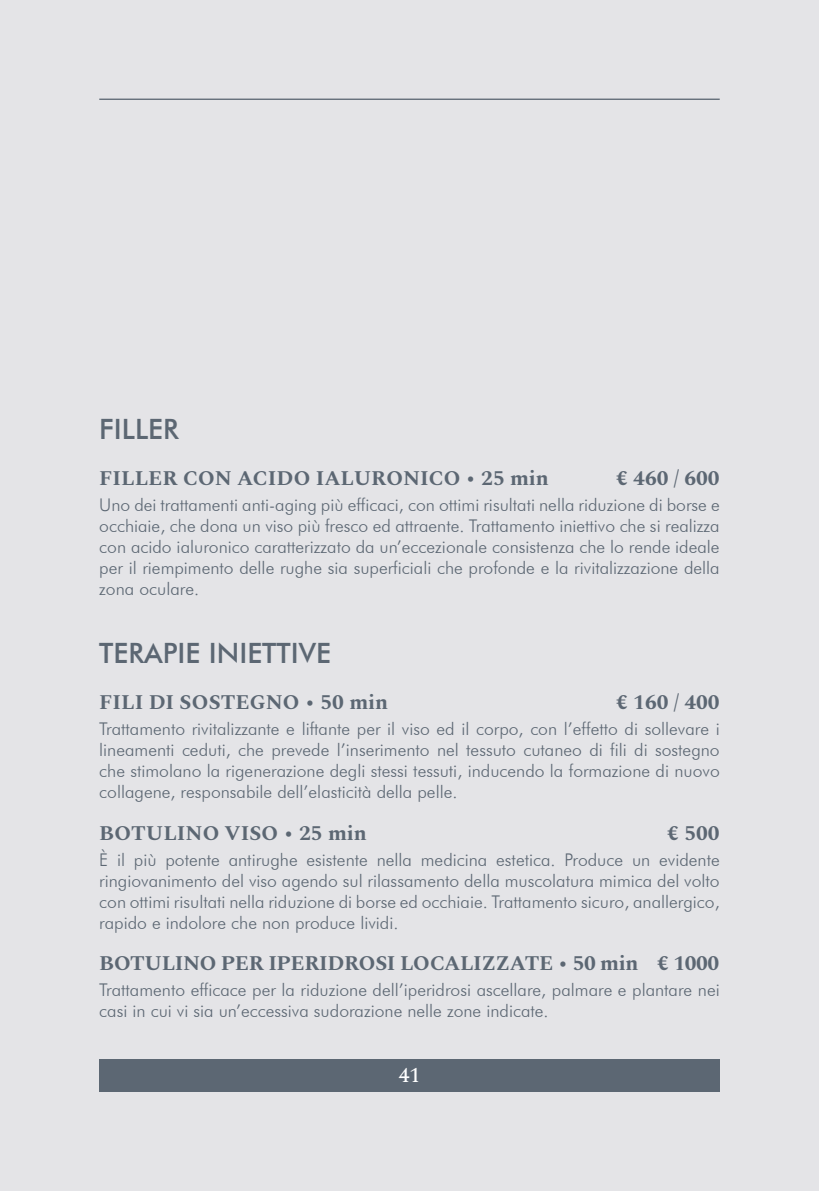
<style>
.page{position:relative;width:819px;height:1191px;background:#e4e4e7}
.page>*{position:absolute;margin:0;border:0;box-sizing:border-box;transform-origin:0 0}
.SOTTOTITOLO_FUTURA_M{font:500 28px "Futura BT";color:#5c6773}
.Trattamento{font:700 21px "Spectral";color:#5c6773}
.Trattamento-2{font:700 21px "Spectral";letter-spacing:-.02em;color:#5c6773}
.t1{font:500 21px "Spectral";color:#fff}
.Descrizione_trattame{font:300 17.5px/21px "Futura BT";color:#5c6773;text-align:justify}
</style>
<div class="page">
<div style="left:99px;top:1059px;width:620px;height:32px;background:#5c6773"></div>
<hr style="left:99px;top:99px;width:620px;height:1px;background:#5c6773">
<p class="SOTTOTITOLO_FUTURA_M" style="left:99px;top:412px;width:81px">FILLER</p>
<p class="Trattamento" style="left:99px;top:463px;width:451px">FILLER CON ACIDO IALURONICO • 25 min</p>
<p class="Trattamento" style="left:616px;top:463px;width:105px">€ 460 / 600</p>
<p class="Descrizione_trattame" style="left:99px;top:494px;width:622px">Uno dei trattamenti anti-aging più efficaci, con ottimi risultati nella riduzione di borse e occhiaie, che dona un viso più fresco ed attraente. Trattamento iniettivo che si realizza con acido ialuronico caratterizzato da un’eccezionale consistenza che lo rende ideale per il riempimento delle rughe sia superficiali che profonde e la rivitalizzazione della zona oculare.</p>
<p class="SOTTOTITOLO_FUTURA_M" style="left:99px;top:636px;width:233px">TERAPIE INIETTIVE</p>
<p class="Trattamento" style="left:99px;top:687px;width:290px">FILI DI SOSTEGNO • 50 min</p>
<p class="Trattamento" style="left:616px;top:687px;width:105px">€ 160 / 400</p>
<p class="Descrizione_trattame" style="left:99px;top:718px;width:622px">Trattamento rivitalizzante e liftante per il viso ed il corpo, con l’effetto di sollevare i lineamenti ceduti, che prevede l’inserimento nel tessuto cutaneo di fili di sostegno che stimolano la rigenerazione degli stessi tessuti, inducendo la formazione di nuovo collagene, responsabile dell’elasticità della pelle.</p>
<p class="Trattamento" style="left:99px;top:817px;width:269px">BOTULINO VISO • 25 min</p>
<p class="Trattamento" style="left:667px;top:817px;width:54px">€ 500</p>
<p class="Descrizione_trattame" style="left:99px;top:849px;width:622px">È il più potente antirughe esistente nella medicina estetica. Produce un evidente ringiovanimento del viso agendo sul rilassamento della muscolatura mimica del volto con ottimi risultati nella riduzione di borse ed occhiaie. Trattamento sicuro, anallergico, rapido e indolore che non produce lividi.</p>
<p class="Trattamento-2" style="left:99px;top:948px;width:621px">BOTULINO PER IPERIDROSI LOCALIZZATE • 50 min € 1000</p>
<p class="Descrizione_trattame" style="left:99px;top:979px;width:622px">Trattamento efficace per la riduzione dell’iperidrosi ascellare, palmare e plantare nei casi in cui vi sia un’eccessiva sudorazione nelle zone indicate.</p>
<p class="t1" style="left:398px;top:1059px;width:23px">41</p>
</div>
